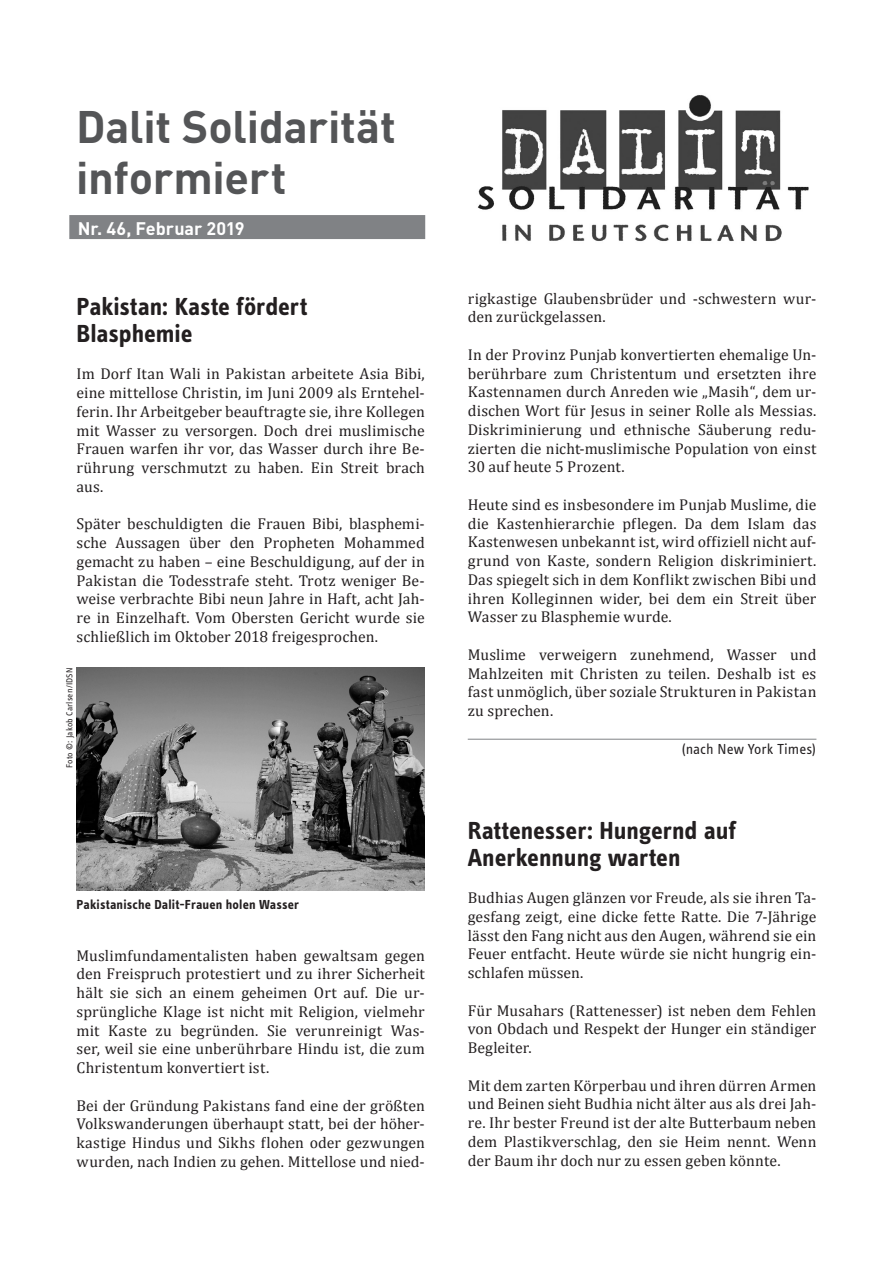
<style>
.page{position:relative;width:893px;height:1263px;background:#fff}
.page>*{position:absolute;margin:0;border:0;box-sizing:border-box;transform-origin:0 0}
.t1{font:700 45px/51px "DINOT";letter-spacing:-.01em;color:#545557}
.Titel_2zeilig{font:700 25.5px/27px "Info OT Text";letter-spacing:-.005em;color:#231f20}
.t2{font:700 18px "DINOT";color:#fff}
.Fließtext{font:15.75px/18.8px "Cambria";letter-spacing:.01em;color:#231f20;text-align:justify}
.Quelle{font:15px "Info OT Text";color:#231f20}
.Bildlegende{font:700 13.5px "Info OT Text";letter-spacing:.01em;color:#231f20}
.Bildlnachweis{font:9px "Info OT Text";letter-spacing:.02em;color:#231f20}
</style>
<div class="page">
<img style="left:477px;top:95px;width:332px;height:146px">
<div style="left:69px;top:215px;width:356px;height:24px;background:#808285"></div>
<hr style="left:468px;top:739px;width:348px;height:1px;background:#808285">
<img style="left:77px;top:668px;width:348px;height:223px">
<h1 class="t1" style="left:76px;top:100px;width:321px">Dalit Solidarität informiert</h1>
<p class="t2" style="left:78px;top:217px;width:168px">Nr. 46, Februar 2019</p>
<p class="Titel_2zeilig" style="left:77px;top:292px;width:232px">Pakistan: Kaste fördert<br>Blasphemie</p>
<p class="Fließtext" style="left:77px;top:364px;width:350px">Im Dorf Itan Wali in Pakistan arbeitete Asia Bibi, eine mittellose Christin, im Juni 2009 als Erntehel&shy;ferin. Ihr Arbeitgeber beauftragte sie, ihre Kollegen mit Wasser zu versorgen. Doch drei muslimische Frauen warfen ihr vor, das Wasser durch ihre Be&shy;rührung verschmutzt zu haben. Ein Streit brach aus.</p>
<p class="Fließtext" style="left:77px;top:514px;width:350px">Später beschuldigten die Frauen Bibi, blasphemi&shy;sche Aussagen über den Propheten Mohammed gemacht zu haben – eine Beschuldigung, auf der in Pakistan die Todesstrafe steht. Trotz weniger Be&shy;weise verbrachte Bibi neun Jahre in Haft, acht Jah&shy;re in Einzelhaft. Vom Obersten Gericht wurde sie schließlich im Oktober 2018 freigesprochen.</p>
<p class="Bildlnachweis" style="left:64px;top:768px;width:102px;rotate:-90deg">Foto ©: Jakob Carlsen/IDSN</p>
<p class="Bildlegende" style="left:77px;top:896px;width:224px">Pakistanische Dalit-Frauen holen Wasser</p>
<p class="Fließtext" style="left:77px;top:946px;width:350px">Muslimfundamentalisten haben gewaltsam gegen den Freispruch protestiert und zu ihrer Sicherheit hält sie sich an einem geheimen Ort auf. Die ur&shy;sprüngliche Klage ist nicht mit Religion, vielmehr mit Kaste zu begründen. Sie verunreinigt Was&shy;ser, weil sie eine unberührbare Hindu ist, die zum Christentum konvertiert ist.</p>
<p class="Fließtext" style="left:77px;top:1096px;width:350px">Bei der Gründung Pakistans fand eine der größten Volkswanderungen überhaupt statt, bei der höher&shy;kastige Hindus und Sikhs flohen oder gezwungen wurden, nach Indien zu gehen. Mittellose und nied-</p>
<p class="Fließtext" style="left:468px;top:289px;width:350px">rigkastige Glaubensbrüder und -schwestern wur&shy;den zurückgelassen.</p>
<p class="Fließtext" style="left:468px;top:345px;width:350px">In der Provinz Punjab konvertierten ehemalige Un&shy;berührbare zum Christentum und ersetzten ihre Kastennamen durch Anreden wie „Masih“, dem ur&shy;dischen Wort für Jesus in seiner Rolle als Messias.<br>Diskriminierung und ethnische Säuberung redu&shy;zierten die nicht-muslimische Population von einst 30 auf heute 5 Prozent.</p>
<p class="Fließtext" style="left:468px;top:495px;width:350px">Heute sind es insbesondere im Punjab Muslime, die die Kastenhierarchie pflegen. Da dem Islam das Kastenwesen unbekannt ist, wird offiziell nicht auf&shy;grund von Kaste, sondern Religion diskriminiert.<br>Das spiegelt sich in dem Konflikt zwischen Bibi und ihren Kolleginnen wider, bei dem ein Streit über Wasser zu Blasphemie wurde.</p>
<p class="Fließtext" style="left:468px;top:645px;width:350px">Muslime verweigern zunehmend, Wasser und Mahlzeiten mit Christen zu teilen. Deshalb ist es fast unmöglich, über soziale Strukturen in Pakistan zu sprechen.</p>
<p class="Quelle" style="left:681px;top:739px;width:136px">(nach New York Times)</p>
<p class="Titel_2zeilig" style="left:468px;top:816px;width:270px">Rattenesser: Hungernd auf<br>Anerkennung warten</p>
<p class="Fließtext" style="left:468px;top:888px;width:350px">Budhias Augen glänzen vor Freude, als sie ihren Ta&shy;gesfang zeigt, eine dicke fette Ratte. Die 7-Jährige lässt den Fang nicht aus den Augen, während sie ein Feuer entfacht. Heute würde sie nicht hungrig ein&shy;schlafen müssen.</p>
<p class="Fließtext" style="left:468px;top:1001px;width:350px">Für Musahars (Rattenesser) ist neben dem Fehlen von Obdach und Respekt der Hunger ein ständiger Begleiter.</p>
<p class="Fließtext" style="left:468px;top:1076px;width:350px">Mit dem zarten Körperbau und ihren dürren Armen und Beinen sieht Budhia nicht älter aus als drei Jah&shy;re. Ihr bester Freund ist der alte Butterbaum neben dem Plastikverschlag, den sie Heim nennt. Wenn der Baum ihr doch nur zu essen geben könnte.</p>
</div>
